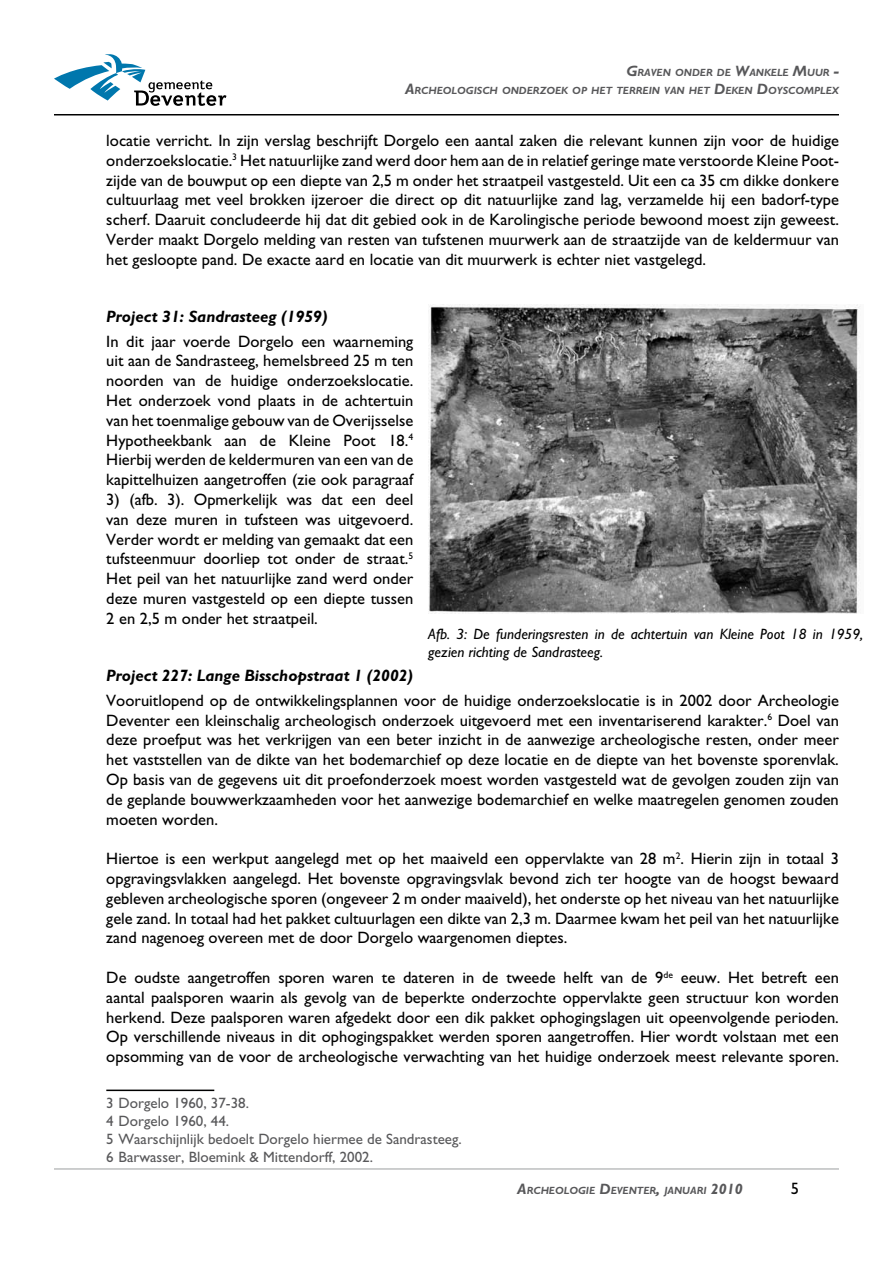
<style>
.page{position:relative;width:893px;height:1263px;background:#fff}
.page>*{position:absolute;margin:0;border:0;box-sizing:border-box;transform-origin:0 0}
.t1{font:16.5px/19.8px "Gill Sans";color:#000;text-align:justify}
.t2{font:italic 700 16.5px "Gill Sans";color:#000}
.t3{font:15px/18px "Gill Sans";color:#58585a}
.t4{font:italic 15px/18px "Gill Sans";color:#000}
.t5{font:italic 700 10.5px/18px "Gill Sans";color:#58585a;text-align:right}
.s1{font-size:15px}
</style>
<div class="page">
<hr style="left:54px;top:114px;width:785px;height:1px;background:#000">
<hr style="left:54px;top:1168px;width:785px;height:1px;background:#9c9e9f">
<svg style="left:54px;top:54px;width:172px;height:52px"></svg>
<hr style="left:106px;top:1089px;width:108px;height:2px;background:#000">
<img style="left:428px;top:305px;width:432px;height:309px">
<p class="t5" style="left:405px;top:64px;width:435px"><span class="s1">G</span>RAVEN ONDER DE <span class="s1">W</span>ANKELE <span class="s1">M</span>UUR <span class="s1">-<br>A</span>RCHEOLOGISCH ONDERZOEK OP HET TERREIN VAN HET <span class="s1">D</span>EKEN <span class="s1">D</span>OYSCOMPLEX</p>
<p class="t1" style="left:106px;top:131px;width:734px">locatie verricht. In zijn verslag beschrijft Dorgelo een aantal zaken die relevant kunnen zijn voor de huidige onderzoekslocatie.<sup>3</sup> Het natuurlijke zand werd door hem aan de in relatief geringe mate verstoorde Kleine Poot&shy;zijde van de bouwput op een diepte van 2,5 m onder het straatpeil vastgesteld. Uit een ca 35 cm dikke donkere cultuurlaag met veel brokken ijzeroer die direct op dit natuurlijke zand lag, verzamelde hij een badorf-type scherf. Daaruit concludeerde hij dat dit gebied ook in de Karolingische periode bewoond moest zijn geweest.<br>Verder maakt Dorgelo melding van resten van tufstenen muurwerk aan de straatzijde van de keldermuur van het gesloopte pand. De exacte aard en locatie van dit muurwerk is echter niet vastgelegd.</p>
<p class="t2" style="left:106px;top:307px;width:223px">Project 31: Sandrasteeg (1959)</p>
<p class="t1" style="left:106px;top:331px;width:308px">In dit jaar voerde Dorgelo een waarneming uit aan de Sandrasteeg, hemelsbreed 25 m ten noorden van de huidige onderzoekslocatie.<br>Het onderzoek vond plaats in de achtertuin van het toenmalige gebouw van de Overijsselse Hypotheekbank aan de Kleine Poot 18.<sup>4<br></sup>Hierbij werden de keldermuren van een van de kapittelhuizen aangetroffen (zie ook paragraaf</p>
<p class="t1" style="left:106px;top:490px;width:308px">3) (afb. 3). Opmerkelijk was dat een deel van deze muren in tufsteen was uitgevoerd.<br>Verder wordt er melding van gemaakt dat een tufsteenmuur doorliep tot onder de straat.<sup>5<br></sup>Het peil van het natuurlijke zand werd onder deze muren vastgesteld op een diepte tussen 2 en 2,5 m onder het straatpeil.</p>
<p class="t4" style="left:428px;top:625px;width:437px">Afb. 3: De funderingsresten in de achtertuin van Kleine Poot 18 in 1959, gezien richting de Sandrasteeg.</p>
<p class="t2" style="left:106px;top:666px;width:308px">Project 227: Lange Bisschopstraat 1 (2002)</p>
<p class="t1" style="left:106px;top:690px;width:734px">Vooruitlopend op de ontwikkelingsplannen voor de huidige onderzoekslocatie is in 2002 door Archeologie Deventer een kleinschalig archeologisch onderzoek uitgevoerd met een inventariserend karakter.<sup>6</sup> Doel van deze proefput was het verkrijgen van een beter inzicht in de aanwezige archeologische resten, onder meer het vaststellen van de dikte van het bodemarchief op deze locatie en de diepte van het bovenste sporenvlak.<br>Op basis van de gegevens uit dit proefonderzoek moest worden vastgesteld wat de gevolgen zouden zijn van de geplande bouwwerkzaamheden voor het aanwezige bodemarchief en welke maatregelen genomen zouden moeten worden.</p>
<p class="t1" style="left:106px;top:849px;width:734px">Hiertoe is een werkput aangelegd met op het maaiveld een oppervlakte van 28 m<sup>2</sup>. Hierin zijn in totaal 3 opgravingsvlakken aangelegd. Het bovenste opgravingsvlak bevond zich ter hoogte van de hoogst bewaard gebleven archeologische sporen (ongeveer 2 m onder maaiveld), het onderste op het niveau van het natuurlijke gele zand. In totaal had het pakket cultuurlagen een dikte van 2,3 m. Daarmee kwam het peil van het natuurlijke zand nagenoeg overeen met de door Dorgelo waargenomen dieptes.</p>
<p class="t1" style="left:106px;top:968px;width:734px">De oudste aangetroffen sporen waren te dateren in de tweede helft van de 9<sup>de</sup> eeuw. Het betreft een aantal paalsporen waarin als gevolg van de beperkte onderzochte oppervlakte geen structuur kon worden herkend. Deze paalsporen waren afgedekt door een dik pakket ophogingslagen uit opeenvolgende perioden.<br>Op verschillende niveaus in dit ophogingspakket werden sporen aangetroffen. Hier wordt volstaan met een opsomming van de voor de archeologische verwachting van het huidige onderzoek meest relevante sporen.</p>
<p class="t3" style="left:106px;top:1094px;width:357px">3 Dorgelo 1960, 37-38.<br>4 Dorgelo 1960, 44.<br>5 Waarschijnlijk bedoelt Dorgelo hiermee de Sandrasteeg.<br>6 Barwasser, Bloemink &amp; Mittendorff, 2002.</p>
<p class="t5" style="left:517px;top:1182px;width:227px"><span class="s1">A</span>RCHEOLOGIE <span class="s1">D</span>EVENTER<span class="s1">,</span> JANUARI <span class="s1">2010</span></p>
<p class="t1" style="left:791px;top:1179px;width:10px">5</p>
</div>
